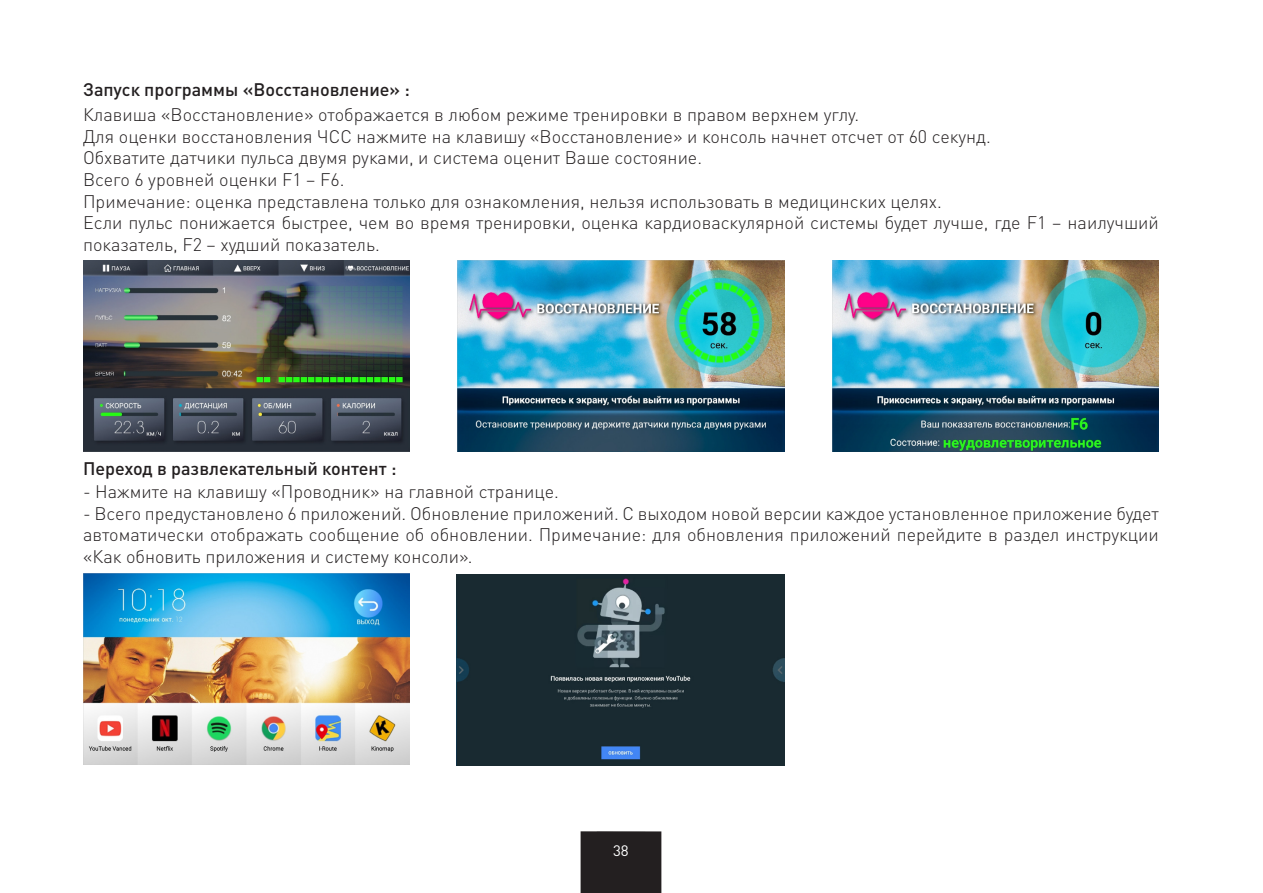
<style>
.page{position:relative;width:1263px;height:893px;background:#fff}
.page>*{position:absolute;margin:0;border:0;box-sizing:border-box;transform-origin:0 0}
.Заголовок_над_тексто{font:300 18px/21.6px "DIN Pro";color:#231f20}
.Заголовок_над_тексто-2{font:500 18px "DIN Pro";color:#231f20}
.t1{font:15px "DIN Pro";color:#fff}
</style>
<div class="page">
<div style="left:581px;top:831px;width:80px;height:62px;background:#231f20"></div>
<img style="left:83px;top:260px;width:326px;height:192px">
<img style="left:457px;top:260px;width:327px;height:192px">
<img style="left:832px;top:260px;width:327px;height:192px">
<img style="left:83px;top:573px;width:326px;height:191px">
<img style="left:457px;top:574px;width:327px;height:191px">
<p class="Заголовок_над_тексто-2" style="left:83px;top:75px;width:328px">Запуск программы «Восстановление» :</p>
<p class="Заголовок_над_тексто" style="left:83px;top:102px;width:778px">Клавиша «Восстановление» отображается в любом режиме тренировки в правом верхнем углу.</p>
<p class="Заголовок_над_тексто" style="left:83px;top:124px;width:909px">Для оценки восстановления ЧСС нажмите на клавишу «Восстановление» и консоль начнет отсчет от 60 секунд.</p>
<p class="Заголовок_над_тексто" style="left:83px;top:146px;width:621px">Обхватите датчики пульса двумя руками, и система оценит Ваше состояние.</p>
<p class="Заголовок_над_тексто" style="left:83px;top:167px;width:263px">Всего 6 уровней оценки F1 – F6.</p>
<p class="Заголовок_над_тексто" style="left:83px;top:189px;width:860px">Примечание: оценка представлена только для ознакомления, нельзя использовать в медицинских целях.</p>
<p class="Заголовок_над_тексто" style="left:83px;top:210px;width:1077px">Если пульс понижается быстрее, чем во время тренировки, оценка кардиоваскулярной системы будет лучше, где F1 – наилучший показатель, F2 – худший показатель.</p>
<p class="Заголовок_над_тексто-2" style="left:83px;top:454px;width:315px">Переход в развлекательный контент :</p>
<p class="Заголовок_над_тексто" style="left:83px;top:479px;width:477px">- Нажмите на клавишу «Проводник» на главной странице.</p>
<p class="Заголовок_над_тексто" style="left:83px;top:501px;width:1077px;text-align:justify">- Всего предустановлено 6 приложений. Обновление приложений. С выходом новой версии каждое установленное приложение будет автоматически отображать сообщение об обновлении. Примечание: для обновления приложений перейдите в раздел инструкции «Как обновить приложения и систему консоли».</p>
<p class="t1" style="left:613px;top:840px;width:17px">38</p>
</div>
